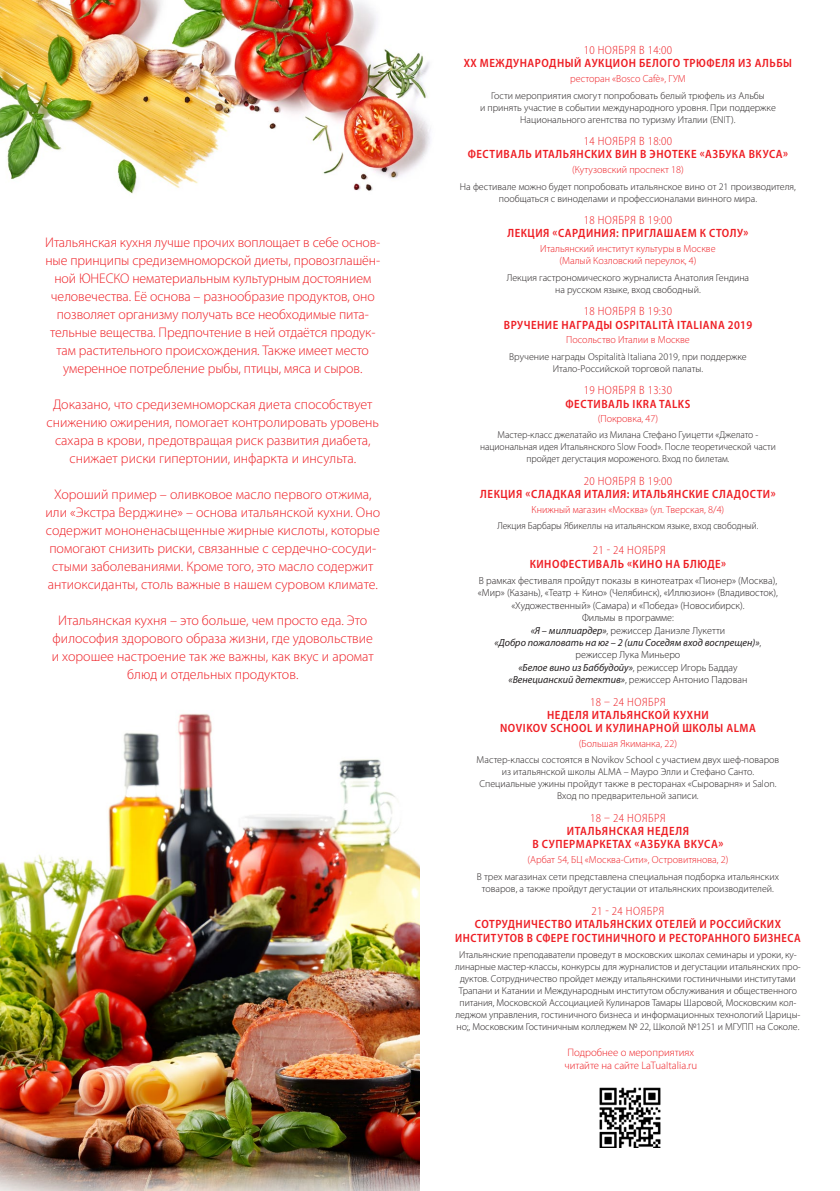
<style>
.page{position:relative;width:840px;height:1191px;background:#fff}
.page>*{position:absolute;margin:0;border:0;box-sizing:border-box;transform-origin:0 0}
.vstuplenie{font:300 14px/18px "Myriad Pro";color:#ee1d23;text-align:center}
.zag{font:600 semi-condensed 12.1px/13.2px "Myriad Pro";letter-spacing:.045em;color:#ee1d23;text-align:center}
.zag-2{font:600 semi-condensed 12px/13.2px "Myriad Pro";letter-spacing:.045em;color:#ee1d23;text-align:center}
.data{font:300 semi-condensed 12px "Myriad Pro";letter-spacing:.045em;color:#ee1d23}
.t1{font:300 10.8px/13px "Myriad Pro";color:#ee1d23}
.Normal__Web{font:300 10.3px/12.4px "Myriad Pro";color:#231f20;text-align:center}
.mesto{font:300 10.3px/12.4px "Myriad Pro";color:#ee1d23;text-align:center}
.Normal__Web-2{font:italic 10.3px/12.4px "Myriad Pro";color:#231f20;text-align:center}
.t2{font:300 10px/12px "Myriad Pro";color:#231f20;text-align:center}
.t3{font:300 10px "Myriad Pro";color:#231f20;scale:.95 1}
.s1{font-weight:400;font-style:italic}
.s2{font-weight:300;font-style:normal}
</style>
<div class="page">
<img style="left:599px;top:1087px;width:62px;height:60px">
<img style="left:0;top:0;width:431px;height:194px">
<img style="left:0;top:713px;width:420px;height:478px">
<p class="vstuplenie" style="left:45px;top:233px;width:336px">Итальянская кухня лучше прочих воплощает в себе основ&shy;ные принципы средиземноморской диеты, провозглашён&shy;ной ЮНЕСКО нематериальным культурным достоянием человечества. Её основа – разнообразие продуктов, оно позволяет организму получать все необходимые пита&shy;тельные вещества. Предпочтение в ней отдаётся продук&shy;там растительного происхождения. Также имеет место умеренное потребление рыбы, птицы, мяса и сыров.</p>
<p class="vstuplenie" style="left:47px;top:395px;width:334px">Доказано, что средиземноморская диета способствует снижению ожирения, помогает контролировать уровень сахара в крови, предотвращая риск развития диабета, снижает риски гипертонии, инфаркта и инсульта.</p>
<p class="vstuplenie" style="left:45px;top:485px;width:336px">Хороший пример – оливковое масло первого отжима, или «Экстра Верджине» – основа итальянской кухни. Оно содержит мононенасыщенные жирные кислоты, которые помогают снизить риски, связанные с сердечно-сосуди&shy;стыми заболеваниями. Кроме того, это масло содержит антиоксиданты, столь важные в нашем суровом климате.</p>
<p class="vstuplenie" style="left:52px;top:611px;width:323px">Итальянская кухня – это больше, чем просто еда. Это философия здорового образа жизни, где удовольствие и хорошее настроение так же важны, как вкус и аромат блюд и отдельных продуктов.</p>
<p class="data" style="left:583px;top:43px;width:90px">10 НОЯБРЯ В 14:00</p>
<p class="zag-2" style="left:463px;top:56px;width:330px">XX МЕЖДУНАРОДНЫЙ АУКЦИОН БЕЛОГО ТРЮФЕЛЯ ИЗ АЛЬБЫ</p>
<p class="mesto" style="left:570px;top:72px;width:117px">ресторан «Bosco Cafè», ГУМ</p>
<p class="t2" style="left:480px;top:89px;width:297px">Гости мероприятия смогут попробовать белый трюфель из Альбы<br>и принять участие в событии международного уровня. При поддержке<br>Национального агентства по туризму Италии (ENIT).</p>
<p class="data" style="left:583px;top:134px;width:90px">14 НОЯБРЯ В 18:00</p>
<p class="zag-2" style="left:467px;top:147px;width:322px">ФЕСТИВАЛЬ ИТАЛЬЯНСКИХ ВИН В ЭНОТЕКЕ «АЗБУКА ВКУСА»</p>
<p class="mesto" style="left:572px;top:163px;width:113px">(Кутузовский проспект 18)</p>
<p class="t2" style="left:459px;top:180px;width:337px">На фестивале можно будет попробовать итальянское вино от 21 производителя, пообщаться с виноделами и профессионалами винного мира.</p>
<p class="data" style="left:583px;top:213px;width:90px">18 НОЯБРЯ В 19:00</p>
<p class="zag-2" style="left:507px;top:226px;width:242px">ЛЕКЦИЯ «САРДИНИЯ: ПРИГЛАШАЕМ К СТОЛУ»</p>
<p class="mesto" style="left:540px;top:242px;width:177px">Итальянский институт культуры в Москве (Малый Козловский переулок, 4)</p>
<p class="t2" style="left:506px;top:271px;width:244px">Лекция гастрономического журналиста Анатолия Гендина на русском языке, вход свободный.</p>
<p class="data" style="left:583px;top:304px;width:90px">18 НОЯБРЯ В 19:30</p>
<p class="zag-2" style="left:503px;top:318px;width:250px">ВРУЧЕНИЕ НАГРАДЫ OSPITALITÀ ITALIANA 2019</p>
<p class="mesto" style="left:566px;top:334px;width:125px">Посольство Италии в Москве</p>
<p class="t2" style="left:509px;top:350px;width:239px">Вручение награды Ospitalità Italiana 2019, при поддержке<br>Итало-Российской торговой палаты.</p>
<p class="data" style="left:583px;top:383px;width:90px">19 НОЯБРЯ В 13:30</p>
<p class="zag-2" style="left:565px;top:397px;width:126px">ФЕСТИВАЛЬ IKRA TALKS</p>
<p class="mesto" style="left:597px;top:412px;width:62px">(Покровка, 47)</p>
<p class="t2" style="left:480px;top:429px;width:297px">Мастер-класс джелатайо из Милана Стефано Гуицетти «Джелато - национальная идея Итальянского Slow Food». После теоретической части пройдет дегустация мороженого. Вход по билетам.</p>
<p class="data" style="left:583px;top:473px;width:90px">20 НОЯБРЯ В 19:00</p>
<p class="zag-2" style="left:480px;top:487px;width:297px">ЛЕКЦИЯ «СЛАДКАЯ ИТАЛИЯ: ИТАЛЬЯНСКИЕ СЛАДОСТИ»</p>
<p class="mesto" style="left:531px;top:503px;width:194px">Книжный магазин «Москва» (ул. Тверская, 8/4)</p>
<p class="t3" style="left:497px;top:520px;width:276px">Лекция Барбары Ябикеллы на итальянском языке, вход свободный.</p>
<p class="data" style="left:592px;top:543px;width:74px">21 - 24 НОЯБРЯ</p>
<p class="zag-2" style="left:529px;top:556px;width:198px">КИНОФЕСТИВАЛЬ «КИНО НА БЛЮДЕ»</p>
<p class="Normal__Web" style="left:477px;top:574px;width:301px">В рамках фестиваля пройдут показы в кинотеатрах «Пионер» (Москва), «Мир» (Казань), «Театр + Кино» (Челябинск), «Иллюзион» (Владивосток), «Художественный» (Самара) и «Победа» (Новосибирск).<br>Фильмы в программе:</p>
<p class="Normal__Web" style="left:530px;top:624px;width:196px"><span class="s1">«Я – миллиардер»</span>, режиссер Даниэле Лукетти</p>
<p class="Normal__Web-2" style="left:494px;top:636px;width:268px">«Добро пожаловать на юг – 2 (или Соседям вход воспрещен)»<span class="s2">, режиссер Лука Миньеро</span></p>
<p class="Normal__Web-2" style="left:518px;top:661px;width:221px">«Белое вино из Баббудойу»<span class="s2">, режиссер Игорь Баддау</span></p>
<p class="Normal__Web" style="left:508px;top:673px;width:240px"><span class="s1">«Венецианский детектив»</span>, режиссер Антонио Падован</p>
<p class="data" style="left:590px;top:694px;width:77px">18 – 24 НОЯБРЯ</p>
<p class="zag-2" style="left:499px;top:708px;width:257px">НЕДЕЛЯ ИТАЛЬЯНСКОЙ КУХНИ<br>NOVIKOV SCHOOL И КУЛИНАРНОЙ ШКОЛЫ ALMA</p>
<p class="mesto" style="left:578px;top:737px;width:100px">(Большая Якиманка, 22)</p>
<p class="t2" style="left:476px;top:754px;width:304px">Мастер-классы состоятся в Novikov School с участием двух шеф-поваров из итальянской школы ALMA – Мауро Элли и Стефано Санто.<br>Специальные ужины пройдут также в ресторанах «Сыроварня» и Salon.<br>Вход по предварительной записи.</p>
<p class="data" style="left:590px;top:810px;width:77px">18 – 24 НОЯБРЯ</p>
<p class="zag" style="left:532px;top:824px;width:192px">ИТАЛЬЯНСКАЯ НЕДЕЛЯ<br>В СУПЕРМАРКЕТАХ «АЗБУКА ВКУСА»</p>
<p class="mesto" style="left:527px;top:853px;width:202px">(Арбат 54, БЦ «Москва-Сити», Островитянова, 2)</p>
<p class="t2" style="left:476px;top:870px;width:303px">В трех магазинах сети представлена специальная подборка итальянских товаров, а также пройдут дегустации от итальянских производителей.</p>
<p class="data" style="left:591px;top:904px;width:74px">21 - 24 НОЯБРЯ</p>
<p class="zag-2" style="left:455px;top:917px;width:347px">СОТРУДНИЧЕСТВО ИТАЛЬЯНСКИХ ОТЕЛЕЙ И РОССИЙСКИХ<br>ИНСТИТУТОВ В СФЕРЕ ГОСТИНИЧНОГО И РЕСТОРАННОГО БИЗНЕСА</p>
<p class="t2" style="left:455px;top:948px;width:347px">Итальянские преподаватели проведут в московских школах семинары и уроки, ку&shy;линарные мастер-классы, конкурсы для журналистов и дегустации итальянских про&shy;дуктов. Сотрудничество пройдет между итальянскими гостиничными институтами Трапани и Катании и Международным институтом обслуживания и общественного питания, Московской Ассоциацией Кулинаров Тамары Шаровой, Московским кол&shy;леджом управления, гостиничного бизнеса и информационных технологий Царицы&shy;но;, Московским Гостиничным колледжем № 22, Школой №1251 и МГУПП на Соколе.</p>
<p class="t1" style="left:564px;top:1045px;width:134px">Подробнее о мероприятиях читайте на сайте LaTuaItalia.ru</p>
</div>
